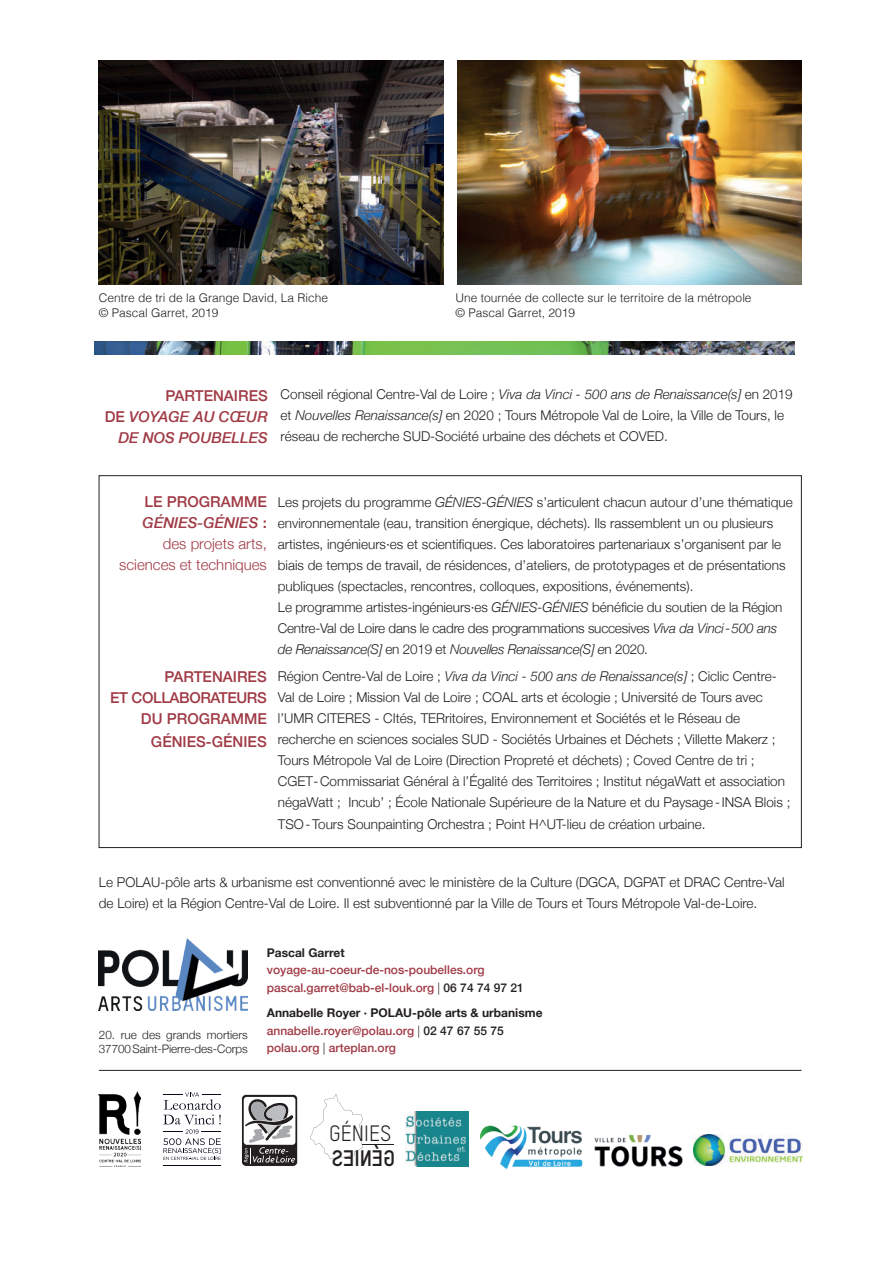
<style>
.page{position:relative;width:893px;height:1263px;background:#fff}
.page>*{position:absolute;margin:0;border:0;box-sizing:border-box;transform-origin:0 0}
.t1{font:21.9px "TSTAR";color:#231f20}
.t2{font:300 15px/21px "Helvetica Neue";color:#a03a45;text-align:right}
.t3{font:500 15px/21px "Helvetica Neue";color:#a03a45;text-align:right}
.t4{font:italic 500 15px/21px "Helvetica Neue";color:#a03a45;text-align:right}
.t5{font:300 13.5px/21px "Helvetica Neue";color:#231f20}
.t6{font:500 12px/17.2px "Helvetica Neue";color:#a03a45}
.t7{font:300 12px/15px "Helvetica";color:#231f20}
.t8{font:700 12px "Helvetica Neue";color:#231f20}
.t9{font:300 11.7px/13.5px "Helvetica Neue";letter-spacing:-.005em;color:#231f20}
.s1{font-style:normal}
.s2{font-style:italic}
.s3{font-weight:500}
.s4{font-weight:500;font-style:italic}
.s5{font-weight:300;color:#231f20}
.s6{color:#231f20}
.s7{font-weight:700;color:#231f20}
</style>
<div class="page">
<hr style="left:99px;top:1070px;width:702px;height:1px;background:#231f20">
<hr style="left:163px;top:1165px;width:58px;height:1px;background:#030616">
<svg style="left:163px;top:1092px;width:58px;height:68px"></svg>
<img style="left:99px;top:1091px;width:42px;height:76px">
<svg style="left:241px;top:1094px;width:57px;height:73px"></svg>
<img style="left:406px;top:1111px;width:62px;height:55px">
<img style="left:480px;top:1125px;width:103px;height:45px">
<img style="left:594px;top:1134px;width:89px;height:33px">
<img style="left:694px;top:1134px;width:108px;height:32px">
<img style="left:99px;top:61px;width:344px;height:224px">
<img style="left:457px;top:61px;width:344px;height:224px">
<img style="left:94px;top:342px;width:701px;height:13px">
<img style="left:99px;top:938px;width:148px;height:72px">
<svg style="left:310px;top:1094px;width:84px;height:66px"></svg>
<p class="t7" style="left:99px;top:290px;width:231px">Centre de tri de la Grange David, La Riche © Pascal Garret, 2019</p>
<p class="t7" style="left:455px;top:290px;width:298px">Une tournée de collecte sur le territoire de la métropole © Pascal Garret, 2019</p>
<p class="t4" style="left:105px;top:384px;width:165px"><span class="s1">PARTENAIRES<br>DE</span> VOYAGE AU CŒUR<br>DE NOS POUBELLES</p>
<p class="t5" style="left:281px;top:383px;width:514px">Conseil régional Centre-Val de Loire ; <span class="s2">Viva da Vinci - 500 ans de Renaissance(s]</span> en 2019 et <span class="s2">Nouvelles Renaissance(s]</span> en 2020 ; Tours Métropole Val de Loire, la Ville de Tours, le réseau de recherche SUD-Société urbaine des déchets et COVED.</p>
<p class="t2" style="left:119px;top:491px;width:149px"><span class="s3">LE PROGRAMME<br></span><span class="s4">GÉNIES-GÉNIES</span> <span class="s3">: </span>des projets arts, sciences et techniques</p>
<p class="t3" style="left:110px;top:666px;width:158px">PARTENAIRES<br>ET COLLABORATEURS<br>DU PROGRAMME</p>
<p class="t3" style="left:151px;top:730px;width:117px">GÉNIES-GÉNIES</p>
<p class="t5" style="left:278px;top:490px;width:516px">Les projets du programme <span class="s2">GÉNIES-GÉNIES</span> s’articulent chacun autour d’une thématique environnementale (eau, transition énergique, déchets). Ils rassemblent un ou plusieurs artistes, ingénieurs·es et scientifiques. Ces laboratoires partenariaux s’organisent par le biais de temps de travail, de résidences, d’ateliers, de prototypages et de présentations publiques (spectacles, rencontres, colloques, expositions, événements).<br>Le programme artistes-ingénieurs·es <span class="s2">GÉNIES-GÉNIES</span> bénéficie du soutien de la Région Centre-Val de Loire dans le cadre des programmations succesives <span class="s2">Viva da Vinci-500 ans de Renaissance(S]</span> en 2019 et <span class="s2">Nouvelles Renaissance(S] e</span>n 2020.</p>
<p class="t5" style="left:278px;top:665px;width:514px">Région Centre-Val de Loire ; <span class="s2">Viva da Vinci - 500 ans de Renaissance(s]</span> ; Ciclic Centre-Val de Loire ; Mission Val de Loire ; COAL arts et écologie ; Université de Tours avec l’UMR CITERES - CItés, TERritoires, Environnement et Sociétés et le Réseau de recherche en sciences sociales SUD - Sociétés Urbaines et Déchets ; Villette Makerz ; Tours Métropole Val de Loire (Direction Propreté et déchets) ; Coved Centre de tri ; CGET-Commissariat Général à l’Égalité des Territoires ; Institut négaWatt et association négaWatt ; Incub’ ; École Nationale Supérieure de la Nature et du Paysage-INSA Blois ; TSO-Tours Sounpainting Orchestra ; Point H^UT-lieu de création urbaine.</p>
<p class="t5" style="left:99px;top:871px;width:687px">Le POLAU-pôle arts &amp; urbanisme est conventionné avec le ministère de la Culture (DGCA, DGPAT et DRAC Centre-Val de Loire) et la Région Centre-Val de Loire. Il est subventionné par la Ville de Tours et Tours Métropole Val-de-Loire.</p>
<p class="t9" style="left:99px;top:1028px;width:150px">20. rue des grands mortiers<br>37700 Saint-Pierre-des-Corps</p>
<p class="t8" style="left:267px;top:943px;width:79px">Pascal Garret</p>
<p class="t6" style="left:267px;top:961px;width:258px">voyage-au-coeur-de-nos-poubelles.org pascal.garret@bab-el-louk.org <span class="s5">|</span> <span class="s6">06 74 74 97 21</span></p>
<p class="t6" style="left:267px;top:1004px;width:277px"><span class="s7">Annabelle Royer · POLAU-pôle arts &amp; urbanisme </span>annabelle.royer@polau.org <span class="s5">|</span> <span class="s6">02 47 67 55 75 </span>polau.org <span class="s5">|</span> arteplan.org</p>
<h1 class="t1" style="left:329px;top:1120px;width:64px">GÉNIES</h1>
</div>
